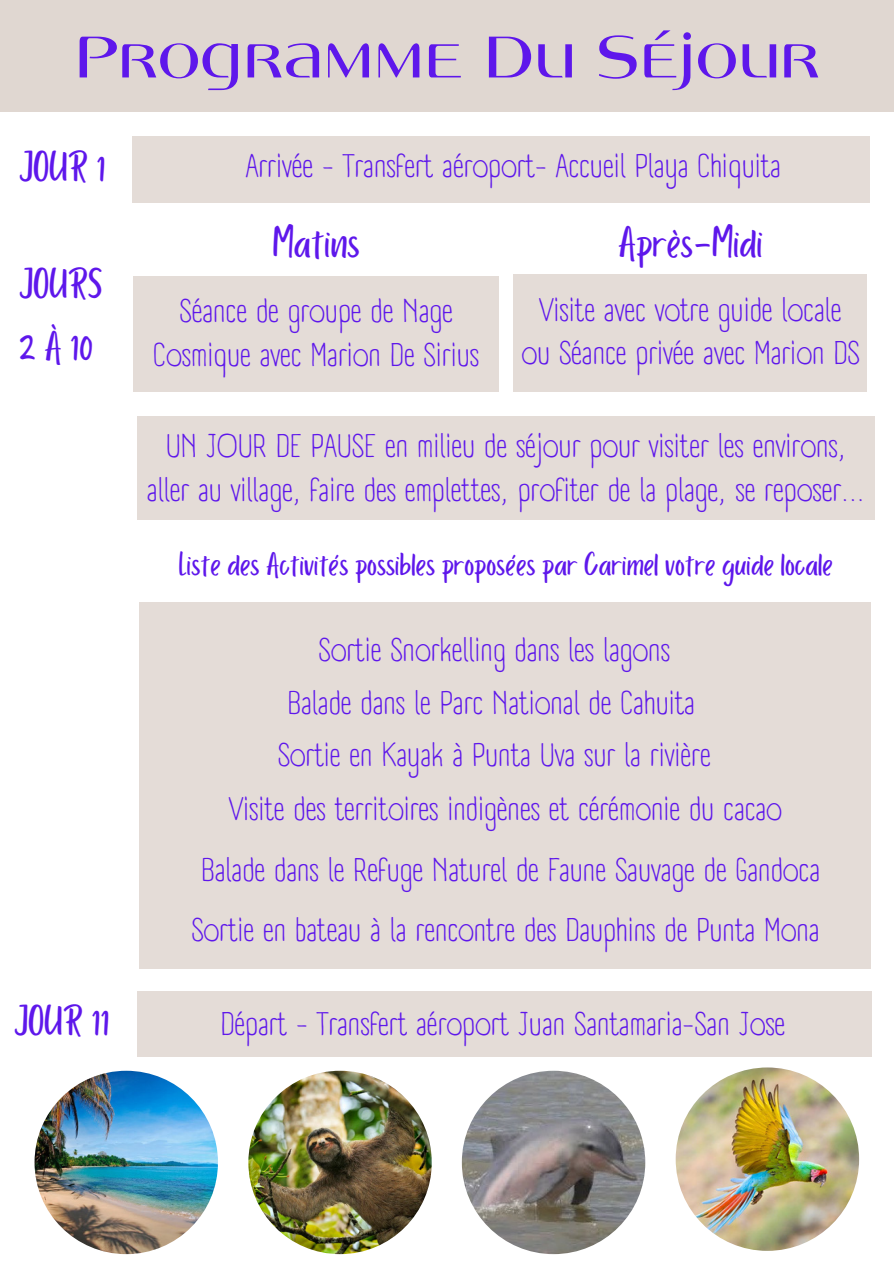
<style>
.page{position:relative;width:894px;height:1264px;background:#fff}
.page>*{position:absolute;margin:0;border:0;box-sizing:border-box;transform-origin:0 0}
.t1{font:63.75px "Angelica";color:#5e17eb}
.t2{font:46.2px "Porcelain";color:#5e17eb}
.t3{font:44.4px/61.8px "Porcelain";color:#5e17eb}
.t4{font:34.2px "Porcelain";color:#5e17eb}
.t5{font:31.95px/43.8px "A Day Without Sun Text";color:#5e17eb;text-align:center}
</style>
<div class="page">
<div style="left:132px;top:136px;width:737px;height:67px;background:#e0d7d1"></div>
<div style="left:133px;top:276px;width:365px;height:115px;background:#e0d7d1"></div>
<div style="left:513px;top:274px;width:354px;height:117px;background:#e0d7d1"></div>
<div style="left:0;top:0;width:893px;height:112px;background:#e0d7d1"></div>
<div style="left:137px;top:991px;width:734px;height:66px;background:#e0d7d1"></div>
<div style="left:140px;top:602px;width:730px;height:366px;background:#e0d7d1"></div>
<div style="left:137px;top:416px;width:737px;height:104px;background:#e0d7d1"></div>
<img style="left:461px;top:1070px;width:184px;height:184px;border-radius:50%">
<img style="left:35px;top:1070px;width:183px;height:184px;border-radius:50%">
<img style="left:248px;top:1070px;width:183px;height:184px;border-radius:50%">
<img style="left:675px;top:1067px;width:183px;height:183px;border-radius:50%">
<h1 class="t1" style="left:74px;top:31px;width:747px">Programme Du Séjour</h1>
<h3 class="t3" style="left:19px;top:139px;width:88px">JOUR 1</h3>
<p class="t5" style="left:246px;top:144px;width:536px">Arrivée - Transfert aéroport- Accueil Playa Chiquita</p>
<h2 class="t2" style="left:272px;top:218px;width:89px">Matins</h2>
<h2 class="t2" style="left:618px;top:218px;width:146px">Après-Midi</h2>
<p class="t5" style="left:153px;top:290px;width:327px">Séance de groupe de Nage<br>Cosmique avec Marion De Sirius</p>
<p class="t5" style="left:521px;top:288px;width:340px">Visite avec votre guide locale ou Séance privée avec Marion DS</p>
<h3 class="t3" style="left:19px;top:255px;width:85px">JOURS<br>2À10</h3>
<p class="t5" style="left:147px;top:424px;width:719px">UN JOUR DE PAUSE en milieu de séjour pour visiter les environs, aller au village, faire des emplettes, profiter de la plage, se reposer...</p>
<p class="t4" style="left:179px;top:546px;width:655px">Liste des Activités possibles proposées par Carimel votre guide locale</p>
<p class="t5" style="left:318px;top:628px;width:353px">Sortie Snorkelling dans les lagons</p>
<p class="t5" style="left:287px;top:681px;width:409px">Balade dans le Parc National de Cahuita</p>
<p class="t5" style="left:277px;top:733px;width:434px">Sortie en Kayak à Punta Uva sur la rivière</p>
<p class="t5" style="left:229px;top:787px;width:554px">Visite des territoires indigènes et cérémonie du cacao</p>
<p class="t5" style="left:201px;top:848px;width:620px">Balade dans le Refuge Naturel de Faune Sauvage de Gandoca</p>
<p class="t5" style="left:191px;top:908px;width:629px">Sortie en bateau à la rencontre des Dauphins de Punta Mona</p>
<h3 class="t3" style="left:14px;top:992px;width:97px">JOUR 11</h3>
<p class="t5" style="left:220px;top:1002px;width:566px">Départ - Transfert aéroport Juan Santamaria-San Jose</p>
</div>
